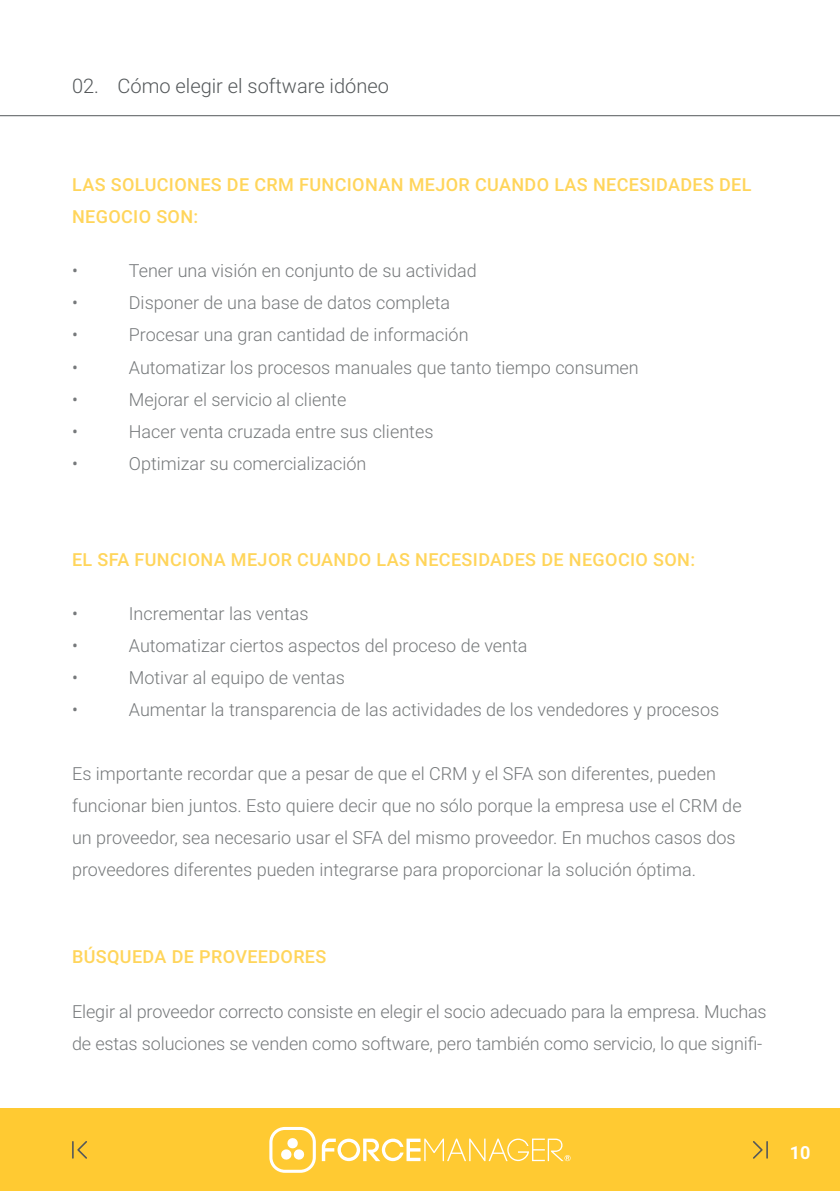
<style>
.page{position:relative;width:840px;height:1191px;background:#fff}
.page>*{position:absolute;margin:0;border:0;box-sizing:border-box;transform-origin:0 0}
.t1{font:300 20px "Roboto";color:#54585a}
.t2{font:300 18px/32px "Roboto";color:#76797b}
.t3{font:500 18px/32px "Roboto";letter-spacing:.02em;color:#ffd55b}
.t4{font:700 18px "Roboto";color:#fff}
</style>
<div class="page">
<div style="left:0;top:1108px;width:839px;height:83px;background:#ffca32"></div>
<hr style="left:0;top:115px;width:839px;height:1px;background:#54585a">
<svg style="left:269px;top:1127px;width:301px;height:45px"></svg>
<svg style="left:72px;top:1141px;width:15px;height:17px"></svg>
<svg style="left:753px;top:1141px;width:14px;height:17px"></svg>
<p class="t1" style="left:72px;top:77px;width:318px">02. Cómo elegir el software idóneo</p>
<p class="t3" style="left:72px;top:170px;width:680px">LAS SOLUCIONES DE CRM FUNCIONAN MEJOR CUANDO LAS NECESIDADES DEL<br>NEGOCIO SON:</p>
<p class="t2" style="left:72px;top:256px;width:7px">•</p>
<p class="t2" style="left:129px;top:256px;width:349px">Tener una visión en conjunto de su actividad</p>
<p class="t2" style="left:72px;top:288px;width:7px">•</p>
<p class="t2" style="left:129px;top:288px;width:323px">Disponer de una base de datos completa</p>
<p class="t2" style="left:72px;top:320px;width:7px">•</p>
<p class="t2" style="left:129px;top:320px;width:341px">Procesar una gran cantidad de información</p>
<p class="t2" style="left:72px;top:350px;width:7px">•</p>
<p class="t2" style="left:129px;top:350px;width:511px">Automatizar los procesos manuales que tanto tiempo consumen</p>
<p class="t2" style="left:72px;top:384px;width:7px">•</p>
<p class="t2" style="left:129px;top:384px;width:219px">Mejorar el servicio al cliente</p>
<p class="t2" style="left:72px;top:416px;width:7px">•</p>
<p class="t2" style="left:129px;top:416px;width:306px">Hacer venta cruzada entre sus clientes</p>
<p class="t2" style="left:72px;top:448px;width:7px">•</p>
<p class="t2" style="left:129px;top:448px;width:239px">Optimizar su comercialización</p>
<p class="t3" style="left:72px;top:544px;width:624px">EL SFA FUNCIONA MEJOR CUANDO LAS NECESIDADES DE NEGOCIO SON:</p>
<p class="t2" style="left:72px;top:599px;width:7px">•</p>
<p class="t2" style="left:129px;top:599px;width:181px">Incrementar las ventas</p>
<p class="t2" style="left:72px;top:631px;width:7px">•</p>
<p class="t2" style="left:129px;top:631px;width:400px">Automatizar ciertos aspectos del proceso de venta</p>
<p class="t2" style="left:72px;top:661px;width:7px">•</p>
<p class="t2" style="left:129px;top:661px;width:217px">Motivar al equipo de ventas</p>
<p class="t2" style="left:72px;top:695px;width:7px">•</p>
<p class="t2" style="left:129px;top:695px;width:591px">Aumentar la transparencia de las actividades de los vendedores y procesos</p>
<p class="t2" style="left:72px;top:757px;width:670px">Es importante recordar que a pesar de que el CRM y el SFA son diferentes, pueden funcionar bien juntos. Esto quiere decir que no sólo porque la empresa use el CRM de un proveedor, sea necesario usar el SFA del mismo proveedor. En muchos casos dos proveedores diferentes pueden integrarse para proporcionar la solución óptima.</p>
<p class="t3" style="left:72px;top:942px;width:256px">BÚSQUEDA DE PROVEEDORES</p>
<p class="t2" style="left:72px;top:996px;width:695px">Elegir al proveedor correcto consiste en elegir el socio adecuado para la empresa. Muchas de estas soluciones se venden como software, pero también como servicio, lo que signii-</p>
<p class="t4" style="left:789px;top:1142px;width:22px">10</p>
</div>
